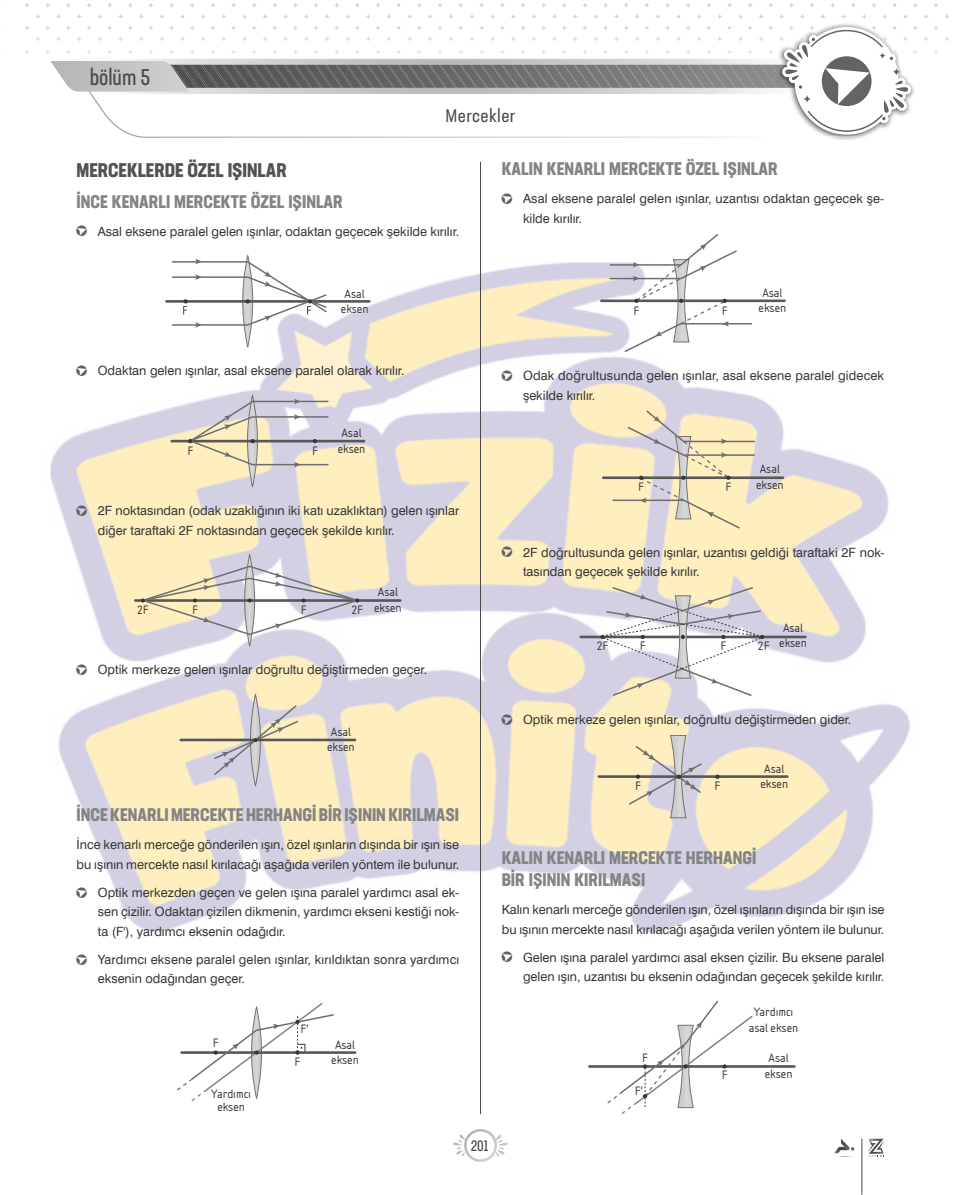
<style>
.page{position:relative;width:961px;height:1195px;background:#fff}
.page>*{position:absolute;margin:0;border:0;box-sizing:border-box;transform-origin:0 0}
.t1{font:22.5px "Neusa Next Std Compact";color:#4a4a4a}
.t2{font:700 condensed 19.5px "Neusa Next Std";color:#525252}
.t3{font:700 condensed 18px/22.5px "Neusa Next Std";color:#848484}
.t4{font:condensed 18px "Neusa Next Std";letter-spacing:.02em;color:#4a4a4a}
.t5{font:15px "Neusa Next Std Compact";color:#4a4a4a}
.t6{font:12.75px/19.5px "Swis 721 BT Roman";color:#363636}
.t7{font:12.75px/15.3px "Isonorm Tr";color:#363636}
.t8{font:12.75px/15.3px "Isonorm Tr 4";color:#363636;text-align:center}
.t9{font:12.75px/12.8px "Isonorm Tr 5";color:#363636;text-align:center}
.s1{font-family:"MADDELOGO";font-size:13.5px;color:#636363}
</style>
<div class="page">
<img style="left:0;top:3px;width:949px;height:1192px">
<hr style="left:480px;top:162px;width:1px;height:952px;background:#4a4a4a">
<img style="left:90px;top:132px;width:685px;height:6px">
<img style="left:623px;top:3px;width:316px;height:5px">
<img style="left:775px;top:22px;width:141px;height:119px">
<img style="left:775px;top:137px;width:81px;height:1px">
<img style="left:779px;top:25px;width:137px;height:30px">
<svg style="left:453px;top:1129px;width:55px;height:33px"></svg>
<svg style="left:833px;top:1139px;width:23px;height:18px"></svg>
<hr style="left:861px;top:1139px;width:1px;height:55px;background:#4a4a4a">
<svg style="left:868px;top:1139px;width:16px;height:18px"></svg>
<svg style="left:50px;top:30px;width:861px;height:102px"></svg>
<hr style="left:166px;top:300px;width:203px;height:3px;background:#585858">
<svg style="left:171px;top:255px;width:157px;height:92px"></svg>
<hr style="left:172px;top:440px;width:192px;height:2px;background:#585858">
<svg style="left:188px;top:395px;width:141px;height:92px;background:#dbd3ca"></svg>
<div style="left:244px;top:554px;width:11px;height:92px;border:1px solid #747474;border-radius:50%"></div>
<hr style="left:135px;top:599px;width:265px;height:3px;background:#585858">
<svg style="left:141px;top:555px;width:218px;height:91px"></svg>
<hr style="left:181px;top:739px;width:174px;height:2px;background:#585858">
<svg style="left:213px;top:694px;width:86px;height:92px;background:#e0d6c4"></svg>
<hr style="left:182px;top:1051px;width:173px;height:3px;background:#585858">
<svg style="left:177px;top:1003px;width:158px;height:99px"></svg>
<hr style="left:601px;top:299px;width:184px;height:3px;background:#585858">
<svg style="left:609px;top:234px;width:144px;height:118px"></svg>
<hr style="left:603px;top:476px;width:180px;height:3px;background:#585858">
<svg style="left:612px;top:410px;width:144px;height:118px;background:#e8ddc0"></svg>
<hr style="left:581px;top:636px;width:224px;height:2px;background:#585858">
<svg style="left:600px;top:587px;width:164px;height:109px"></svg>
<hr style="left:599px;top:775px;width:188px;height:3px;background:#585858">
<svg style="left:715px;top:775px;width:5px;height:4px"></svg>
<svg style="left:628px;top:735px;width:75px;height:83px;background:#dad2c4"></svg>
<hr style="left:589px;top:1065px;width:205px;height:3px;background:#585858">
<svg style="left:606px;top:1001px;width:148px;height:113px"></svg>
<h1 class="t1" style="left:90px;top:63px;width:62px">bölüm 5</h1>
<h3 class="t4" style="left:446px;top:105px;width:71px">Mercekler</h3>
<h2 class="t2" style="left:77px;top:157px;width:212px">MERCEKLERDE ÖZEL IŞINLAR</h2>
<h3 class="t3" style="left:77px;top:190px;width:268px">İNCE KENARLI MERCEKTE ÖZEL IŞINLAR</h3>
<p class="t6" style="left:77px;top:221px;width:384px"><span class="s1">h</span> Asal eksene paralel gelen ışınlar, odaktan geçecek şekilde kırılır.</p>
<p class="t7" style="left:341px;top:286px;width:29px">Asal eksen</p>
<h3 class="t3" style="left:502px;top:158px;width:278px">KALIN KENARLI MERCEKTE ÖZEL IŞINLAR</h3>
<p class="t6" style="left:523px;top:189px;width:363px;text-indent:-21px"><span class="s1">h</span> Asal eksene paralel gelen ışınlar, uzantısı odaktan geçecek şe&shy;kilde kırılır.</p>
<p class="t7" style="left:762px;top:285px;width:22px">Asal</p>
<p class="t7" style="left:634px;top:303px;width:7px">F</p>
<p class="t7" style="left:722px;top:303px;width:7px">F</p>
<p class="t7" style="left:759px;top:300px;width:29px">eksen</p>
<p class="t6" style="left:77px;top:361px;width:329px"><span class="s1">h</span> Odaktan gelen ışınlar, asal eksene paralel olarak kırılır.</p>
<p class="t7" style="left:341px;top:426px;width:22px">Asal</p>
<p class="t7" style="left:187px;top:443px;width:7px">F</p>
<p class="t7" style="left:312px;top:443px;width:7px">F</p>
<p class="t7" style="left:338px;top:441px;width:29px">eksen</p>
<p class="t6" style="left:98px;top:501px;width:363px;text-indent:-21px"><span class="s1">h</span> 2F noktasından (odak uzaklığının iki katı uzaklıktan) gelen ışınlar diğer taraftaki 2F noktasından geçecek şekilde kırılır.</p>
<p class="t7" style="left:378px;top:585px;width:22px">Asal</p>
<p class="t7" style="left:301px;top:602px;width:7px">F</p>
<p class="t7" style="left:374px;top:600px;width:29px">eksen</p>
<p class="t7" style="left:137px;top:602px;width:13px">2F</p>
<p class="t7" style="left:352px;top:602px;width:13px">2F</p>
<p class="t7" style="left:192px;top:602px;width:7px">F</p>
<p class="t6" style="left:77px;top:660px;width:352px"><span class="s1">h</span> Optik merkeze gelen ışınlar doğrultu değiştirmeden geçer.</p>
<p class="t6" style="left:523px;top:366px;width:363px;text-indent:-21px"><span class="s1">h</span> Odak doğrultusunda gelen ışınlar, asal eksene paralel gidecek şekilde kırılır.</p>
<p class="t7" style="left:760px;top:461px;width:22px">Asal</p>
<p class="t7" style="left:638px;top:479px;width:7px">F</p>
<p class="t7" style="left:725px;top:479px;width:7px">F</p>
<p class="t7" style="left:756px;top:477px;width:29px">eksen</p>
<p class="t6" style="left:523px;top:542px;width:363px;text-indent:-21px"><span class="s1">h</span> 2F doğrultusunda gelen ışınlar, uzantısı geldiği taraftaki 2F nok&shy;tasından geçecek şekilde kırılır.</p>
<p class="t7" style="left:783px;top:620px;width:22px">Asal</p>
<p class="t7" style="left:597px;top:638px;width:13px">2F</p>
<p class="t7" style="left:720px;top:638px;width:7px">F</p>
<p class="t7" style="left:758px;top:636px;width:50px">2F eksen</p>
<p class="t7" style="left:640px;top:638px;width:7px">F</p>
<p class="t7" style="left:327px;top:724px;width:29px">Asal eksen</p>
<h3 class="t3" style="left:77px;top:803px;width:384px">İNCE KENARLI MERCEKTE HERHANGİ BİR IŞININ KIRILMASI</h3>
<p class="t6" style="left:77px;top:835px;width:384px">İnce kenarlı merceğe gönderilen ışın, özel ışınların dışında bir ışın ise bu ışının mercekte nasıl kırılacağı aşağıda verilen yöntem ile bulunur.</p>
<p class="t6" style="left:98px;top:882px;width:363px;text-align:justify;text-indent:-21px"><span class="s1">h</span> Optik merkezden geçen ve gelen ışına paralel yardımcı asal ek&shy;sen çizilir. Odaktan çizilen dikmenin, yardımcı ekseni kestiği nok&shy;ta (F'), yardımcı eksenin odağıdır.</p>
<p class="t6" style="left:98px;top:949px;width:363px;text-indent:-21px"><span class="s1">h</span> Yardımcı eksene paralel gelen ışınlar, kırıldıktan sonra yardımcı eksenin odağından geçer.</p>
<p class="t9" style="left:213px;top:1036px;width:7px">F</p>
<p class="t9" style="left:211px;top:1088px;width:41px">Yardımcı eksen</p>
<p class="t9" style="left:300px;top:1022px;width:10px">F'</p>
<p class="t9" style="left:335px;top:1038px;width:22px">Asal</p>
<p class="t9" style="left:295px;top:1056px;width:7px">F</p>
<p class="t9" style="left:331px;top:1054px;width:29px">eksen</p>
<p class="t5" style="left:471px;top:1137px;width:19px">201</p>
<p class="t6" style="left:502px;top:710px;width:351px"><span class="s1">h</span> Optik merkeze gelen ışınlar, doğrultu değiştirmeden gider.</p>
<p class="t7" style="left:764px;top:761px;width:22px">Asal</p>
<p class="t7" style="left:635px;top:778px;width:7px">F</p>
<p class="t7" style="left:715px;top:778px;width:7px">F</p>
<p class="t7" style="left:761px;top:776px;width:29px">eksen</p>
<h3 class="t3" style="left:502px;top:846px;width:256px">KALIN KENARLI MERCEKTE HERHANGİ<br>BİR IŞININ KIRILMASI</h3>
<p class="t6" style="left:502px;top:900px;width:384px">Kalın kenarlı merceğe gönderilen ışın, özel ışınların dışında bir ışın ise bu ışının mercekte nasıl kırılacağı aşağıda verilen yöntem ile bulunur.</p>
<p class="t6" style="left:502px;top:947px;width:384px;text-align:right"><span class="s1">h</span> Gelen ışına paralel yardımcı asal eksen çizilir. Bu eksene paralel gelen ışın, uzantısı bu eksenin odağından geçecek şekilde kırılır.</p>
<p class="t8" style="left:642px;top:1050px;width:7px">F</p>
<p class="t8" style="left:635px;top:1083px;width:10px">F'</p>
<p class="t8" style="left:749px;top:1005px;width:51px">Yardımcı asal eksen</p>
<p class="t8" style="left:769px;top:1051px;width:22px">Asal</p>
<p class="t8" style="left:722px;top:1068px;width:7px">F</p>
<p class="t8" style="left:765px;top:1066px;width:29px">eksen</p>
</div>
